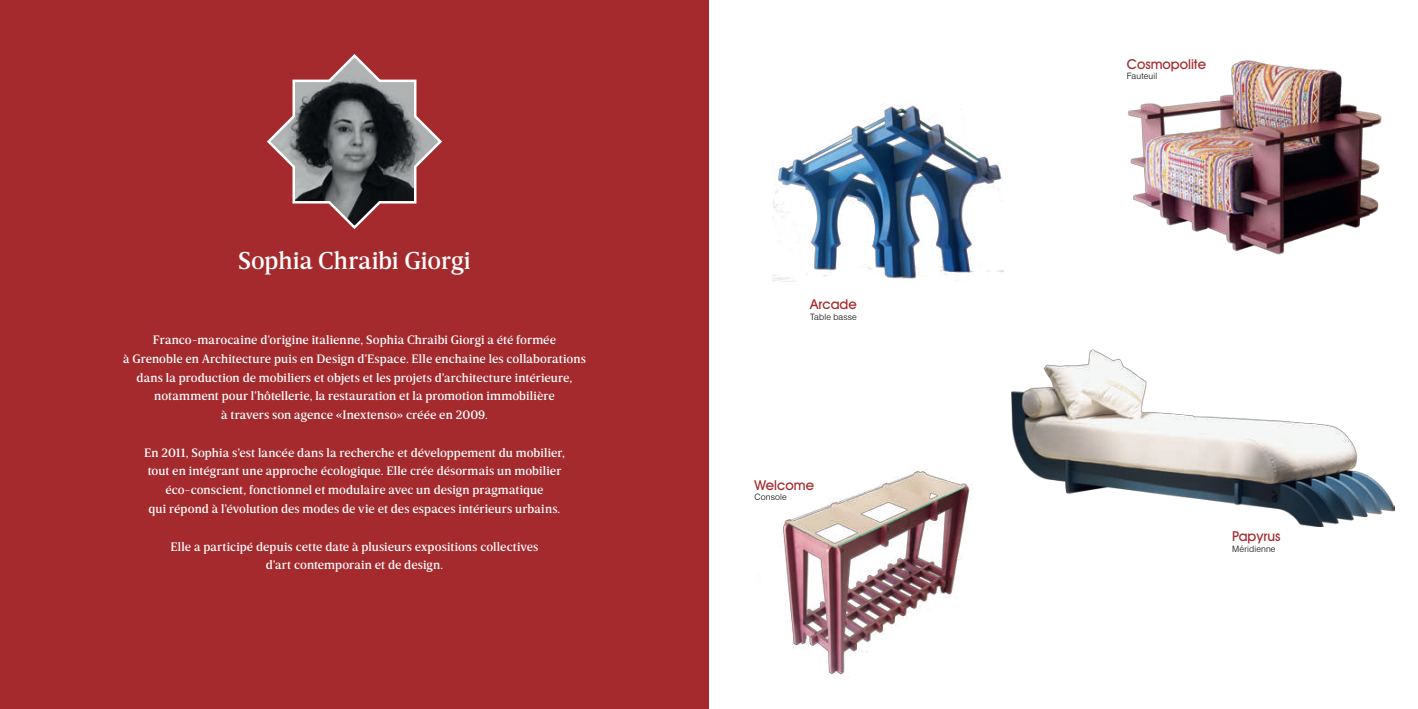
<style>
.page{position:relative;width:1418px;height:709px;background:#fff}
.page>*{position:absolute;margin:0;border:0;box-sizing:border-box;transform-origin:0 0}
.t1{font:500 25px "Breve News";color:#fff}
.t2{font:500 13.75px "Avant Garde IT Cby BT";color:#a52a2e}
.t3{font:500 12.5px/18.8px "Breve News";letter-spacing:.005em;color:#fff;text-align:center}
.t4{font:300 8.75px "Swiss 721 BT";letter-spacing:.02em;color:#000001}
</style>
<div class="page">
<div style="left:0;top:0;width:709px;height:709px;background:#a52a2e"></div>
<svg style="left:267px;top:54px;width:175px;height:175px"></svg>
<img style="left:1128px;top:60px;width:254px;height:195px">
<img style="left:773px;top:104px;width:230px;height:177px">
<img style="left:783px;top:469px;width:187px;height:209px">
<img style="left:1011px;top:349px;width:383px;height:177px">
<h1 class="t1" style="left:238px;top:247px;width:234px">Sophia Chraibi Giorgi</h1>
<p class="t3" style="left:123px;top:331px;width:464px">Franco-marocaine d’origine italienne, Sophia Chraibi Giorgi a été formée<br>à Grenoble en Architecture puis en Design d’Espace. Elle enchaine les collaborations dans la production de mobiliers et objets et les projets d’architecture intérieure, notamment pour l’hôtellerie, la restauration et la promotion immobilière<br>à travers son agence «Inextenso» créée en 2009.</p>
<p class="t3" style="left:144px;top:443px;width:422px">En 2011, Sophia s’est lancée dans la recherche et développement du mobilier, tout en intégrant une approche écologique. Elle crée désormais un mobilier éco-conscient, fonctionnel et modulaire avec un design pragmatique<br>qui répond à l’évolution des modes de vie et des espaces intérieurs urbains.</p>
<p class="t3" style="left:170px;top:537px;width:369px">Elle a participé depuis cette date à plusieurs expositions collectives d’art contemporain et de design.</p>
<p class="t2" style="left:810px;top:296px;width:48px">Arcade</p>
<p class="t4" style="left:810px;top:311px;width:48px">Table basse</p>
<p class="t2" style="left:754px;top:476px;width:61px">Welcome</p>
<p class="t4" style="left:754px;top:492px;width:34px">Console</p>
<p class="t2" style="left:1126px;top:56px;width:81px">Cosmopolite</p>
<p class="t4" style="left:1126px;top:71px;width:32px">Fauteuil</p>
<p class="t2" style="left:1232px;top:528px;width:50px">Papyrus</p>
<p class="t4" style="left:1232px;top:543px;width:45px">Méridienne</p>
</div>
